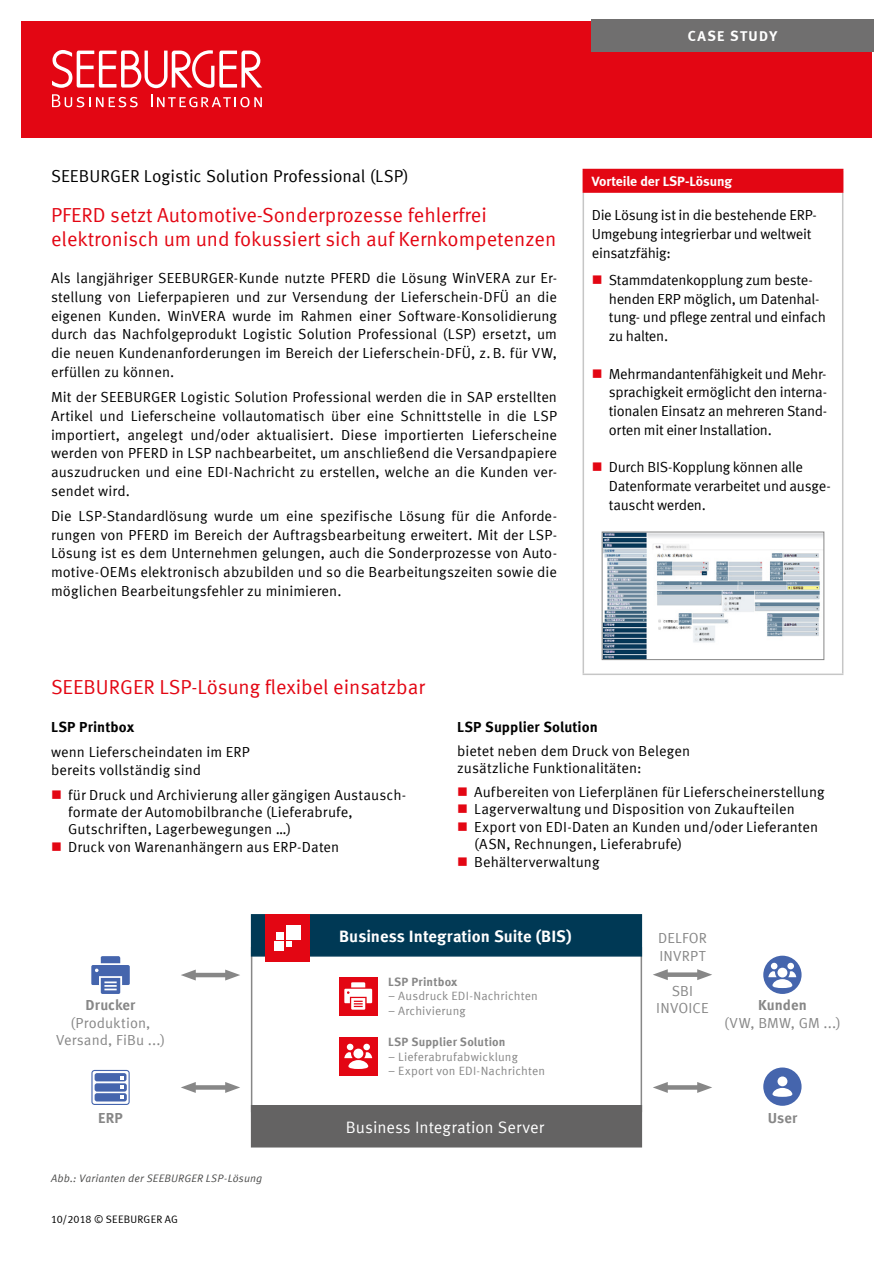
<style>
.page{position:relative;width:893px;height:1263px;background:#fff}
.page>*{position:absolute;margin:0;border:0;box-sizing:border-box;transform-origin:0 0}
.t1{font:20.25px/24.3px "Meta Offc Pro Norm";color:#e30613}
.t2{font:17.25px "Meta Offc Pro Norm";color:#000}
.t3{font:700 16.5px "Meta Offc Pro";color:#fff}
.t4{font:16.5px "Meta Offc Pro Norm";color:#fff}
.t5{font:14.55px/18.8px "Meta Offc Pro Norm";color:#000;text-align:justify}
.t6{font:14.55px/18.8px "Meta Offc Pro Norm";letter-spacing:-.025em;color:#000}
.t7{font:14.55px/18.8px "Meta Offc Pro Norm";letter-spacing:-.02em;color:#000}
.t8{font:14.55px/17.4px "Meta Offc Pro Norm";letter-spacing:.01em;color:#878787}
.t9{font:700 14.55px "Meta Offc Pro";letter-spacing:.005em;color:#000}
.t10{font:700 14.55px "Meta Offc Pro";letter-spacing:.005em;color:#878787}
.t11{font:14.55px "Meta Bold LF";letter-spacing:.1em;color:#fff}
.t12{font:13.8px "Meta Bold LF";color:#fff}
.t13{font:12px "Meta Offc Pro Norm";letter-spacing:.015em;color:#878787}
.t14{font:700 12px "Meta Offc Pro";letter-spacing:.015em;color:#878787}
.t15{font:10.8px "Meta Offc Pro Norm Ita";letter-spacing:.015em;color:#4a4a49}
.t16{font:10.8px "Meta Normal LF";letter-spacing:.02em;color:#000}
</style>
<div class="page">
<div style="left:21px;top:21px;width:851px;height:117px;background:#e30613"></div>
<div style="left:591px;top:19px;width:283px;height:33px;background:#706f6f"></div>
<svg style="left:52px;top:50px;width:210px;height:38px"></svg>
<svg style="left:151px;top:94px;width:111px;height:13px"></svg>
<svg style="left:52px;top:94px;width:86px;height:13px"></svg>
<div style="left:251px;top:947px;width:391px;height:165px;background:#fff;border:2px solid #878787"></div>
<div style="left:251px;top:1105px;width:391px;height:42px;background:#646363"></div>
<div style="left:251px;top:914px;width:391px;height:42px;background:#003955;border:2px solid #003955"></div>
<div style="left:583px;top:170px;width:260px;height:22px;background:#e30613"></div>
<hr style="left:583px;top:193px;width:1px;height:481px;background:#c6c6c6">
<hr style="left:842px;top:193px;width:1px;height:481px;background:#c6c6c6">
<hr style="left:583px;top:674px;width:260px;height:1px;background:#c6c6c6">
<hr style="left:583px;top:169px;width:260px;height:1px;background:#e30613">
<hr style="left:583px;top:191px;width:260px;height:2px;background:#e30613">
<img style="left:604px;top:534px;width:218px;height:124px">
<div style="left:602px;top:532px;width:222px;height:128px;border:1px solid #878787"></div>
<svg style="left:91px;top:956px;width:39px;height:38px"></svg>
<div style="left:763px;top:956px;width:38px;height:38px;background:#4565ad;border-radius:50%"></div>
<svg style="left:768px;top:963px;width:28px;height:25px"></svg>
<svg style="left:91px;top:1070px;width:39px;height:35px"></svg>
<hr style="left:191px;top:973px;width:39px;height:4px;background:#878787">
<svg style="left:181px;top:969px;width:15px;height:11px"></svg>
<svg style="left:225px;top:969px;width:15px;height:11px"></svg>
<div style="left:191px;top:1085px;width:39px;height:5px;background:#878787"></div>
<svg style="left:181px;top:1082px;width:15px;height:11px"></svg>
<svg style="left:225px;top:1082px;width:15px;height:11px"></svg>
<div style="left:663px;top:972px;width:39px;height:5px;background:#878787"></div>
<svg style="left:653px;top:969px;width:15px;height:11px"></svg>
<svg style="left:697px;top:969px;width:15px;height:11px"></svg>
<div style="left:663px;top:1085px;width:39px;height:5px;background:#878787"></div>
<svg style="left:653px;top:1082px;width:15px;height:11px"></svg>
<svg style="left:697px;top:1082px;width:15px;height:11px"></svg>
<div style="left:763px;top:1067px;width:38px;height:39px;background:#4565ad;border-radius:50%"></div>
<div style="left:777px;top:1076px;width:10px;height:10px;background:#fff;border-radius:50%"></div>
<svg style="left:772px;top:1088px;width:21px;height:9px"></svg>
<div style="left:339px;top:977px;width:38px;height:38px;background:#e30613"></div>
<svg style="left:344px;top:982px;width:28px;height:28px"></svg>
<div style="left:339px;top:1037px;width:38px;height:38px;background:#e30613"></div>
<svg style="left:344px;top:1044px;width:28px;height:25px"></svg>
<div style="left:265px;top:914px;width:45px;height:48px;background:#e30613"></div>
<div style="left:276px;top:932px;width:8px;height:7px;background:#fff"></div>
<div style="left:286px;top:925px;width:14px;height:14px;background:#fff"></div>
<svg style="left:286px;top:941px;width:6px;height:6px"></svg>
<div style="left:275px;top:941px;width:9px;height:10px;background:#fff"></div>
<p class="t11" style="left:688px;top:28px;width:91px">CASE STUDY</p>
<p class="t2" style="left:51px;top:163px;width:359px">SEEBURGER Logistic Solution Professional (LSP)</p>
<h1 class="t1" style="left:51px;top:201px;width:507px">PFERD setzt Automotive-Sonderprozesse fehlerfrei elektronisch um und fokussiert sich auf Kernkompetenzen</h1>
<p class="t5" style="left:51px;top:268px;width:507px">Als langjähriger SEEBURGER-Kunde nutzte PFERD die Lösung WinVERA zur Er&shy;stellung von Lieferpapieren und zur Versendung der Lieferschein-DFÜ an die eigenen Kunden. WinVERA wurde im Rahmen einer Software-Konsolidierung durch das Nachfolgeprodukt Logistic Solution Professional (LSP) ersetzt, um die neuen Kundenanforderungen im Bereich der Lieferschein-DFÜ, z. B. für VW, erfüllen zu können.</p>
<p class="t5" style="left:51px;top:387px;width:507px">Mit der SEEBURGER Logistic Solution Professional werden die in SAP erstellten Artikel und Lieferscheine vollautomatisch über eine Schnittstelle in die LSP importiert, angelegt und/oder aktualisiert. Diese importierten Lieferscheine werden von PFERD in LSP nachbearbeitet, um anschließend die Versandpapiere auszudrucken und eine EDI-Nachricht zu erstellen, welche an die Kunden ver&shy;sendet wird.</p>
<p class="t5" style="left:51px;top:506px;width:507px">Die LSP-Standardlösung wurde um eine spezifische Lösung für die Anforde&shy;rungen von PFERD im Bereich der Auftragsbearbeitung erweitert. Mit der LSP-Lösung ist es dem Unternehmen gelungen, auch die Sonderprozesse von Auto&shy;motive-OEMs elektronisch abzubilden und so die Bearbeitungszeiten sowie die möglichen Bearbeitungsfehler zu minimieren.</p>
<h1 class="t1" style="left:51px;top:673px;width:375px">SEEBURGER LSP-Lösung flexibel einsatzbar</h1>
<p class="t12" style="left:592px;top:173px;width:142px">Vorteile der LSP-Lösung</p>
<p class="t7" style="left:592px;top:205px;width:227px">Die Lösung ist in die bestehende ERP-<br>Umgebung integrierbar und weltweit einsatzfähig:</p>
<p class="t6" style="left:609px;top:270px;width:219px">Stammdatenkopplung zum beste&shy;henden ERP möglich, um Datenhal&shy;tung- und pflege zentral und einfach zu halten.</p>
<p class="t5" style="left:609px;top:363px;width:220px">Mehrmandantenfähigkeit und Mehr&shy;sprachigkeit ermöglicht den interna&shy;tionalen Einsatz an mehreren Stand&shy;orten mit einer Installation.</p>
<p class="t6" style="left:609px;top:457px;width:224px">Durch BIS-Kopplung können alle<br>Datenformate verarbeitet und ausge&shy;tauscht werden.</p>
<p class="t9" style="left:51px;top:715px;width:85px">LSP Printbox</p>
<p class="t5" style="left:51px;top:741px;width:200px">wenn Lieferscheindaten im ERP bereits vollständig sind</p>
<p class="t5" style="left:68px;top:785px;width:340px;line-height:17.4px;text-align:left">für Druck und Archivierung aller gängigen Austausch&shy;formate der Automobilbranche (Lieferabrufe, Gutschriften, Lagerbewegungen …)<br>Druck von Warenanhängern aus ERP-Daten</p>
<p class="t9" style="left:457px;top:715px;width:142px">LSP Supplier Solution</p>
<p class="t5" style="left:457px;top:741px;width:235px;line-height:17.4px">bietet neben dem Druck von Belegen zusätzliche Funktionalitäten:</p>
<p class="t5" style="left:474px;top:782px;width:352px;line-height:17.4px;text-align:left">Aufbereiten von Lieferplänen für Lieferscheinerstellung Lagerverwaltung und Disposition von Zukaufteilen Export von EDI-Daten an Kunden und/oder Lieferanten (ASN, Rechnungen, Lieferabrufe)<br>Behälterverwaltung</p>
<p class="t3" style="left:339px;top:923px;width:234px">Business Integration Suite (BIS)</p>
<p class="t8" style="left:658px;top:929px;width:50px">DELFOR<br>INVRPT</p>
<p class="t8" style="left:672px;top:981px;width:23px">SBI</p>
<p class="t14" style="left:388px;top:972px;width:71px">LSP Printbox</p>
<p class="t13" style="left:388px;top:987px;width:151px">– Ausdruck EDI-Nachrichten</p>
<p class="t13" style="left:388px;top:1001px;width:79px">– Archivierung</p>
<p class="t14" style="left:388px;top:1033px;width:119px">LSP Supplier Solution</p>
<p class="t13" style="left:388px;top:1047px;width:131px">– Lieferabrufabwicklung</p>
<p class="t13" style="left:388px;top:1062px;width:159px">– Export von EDI-Nachrichten</p>
<p class="t10" style="left:86px;top:994px;width:51px">Drucker</p>
<p class="t8" style="left:656px;top:998px;width:54px">INVOICE</p>
<p class="t8" style="left:56px;top:1013px;width:111px;text-align:center">(Produktion,<br>Versand, FiBu ...)</p>
<p class="t10" style="left:98px;top:1107px;width:26px">ERP</p>
<p class="t15" style="left:51px;top:1170px;width:213px">Abb.: Varianten der SEEBURGER LSP-Lösung</p>
<p class="t16" style="left:51px;top:1212px;width:128px">10/2018 © SEEBURGER AG</p>
<p class="t4" style="left:346px;top:1114px;width:200px">Business Integration Server</p>
<p class="t10" style="left:758px;top:994px;width:50px">Kunden</p>
<p class="t8" style="left:724px;top:1013px;width:118px">(VW, BMW, GM ...)</p>
<p class="t10" style="left:768px;top:1107px;width:31px">User</p>
</div>
